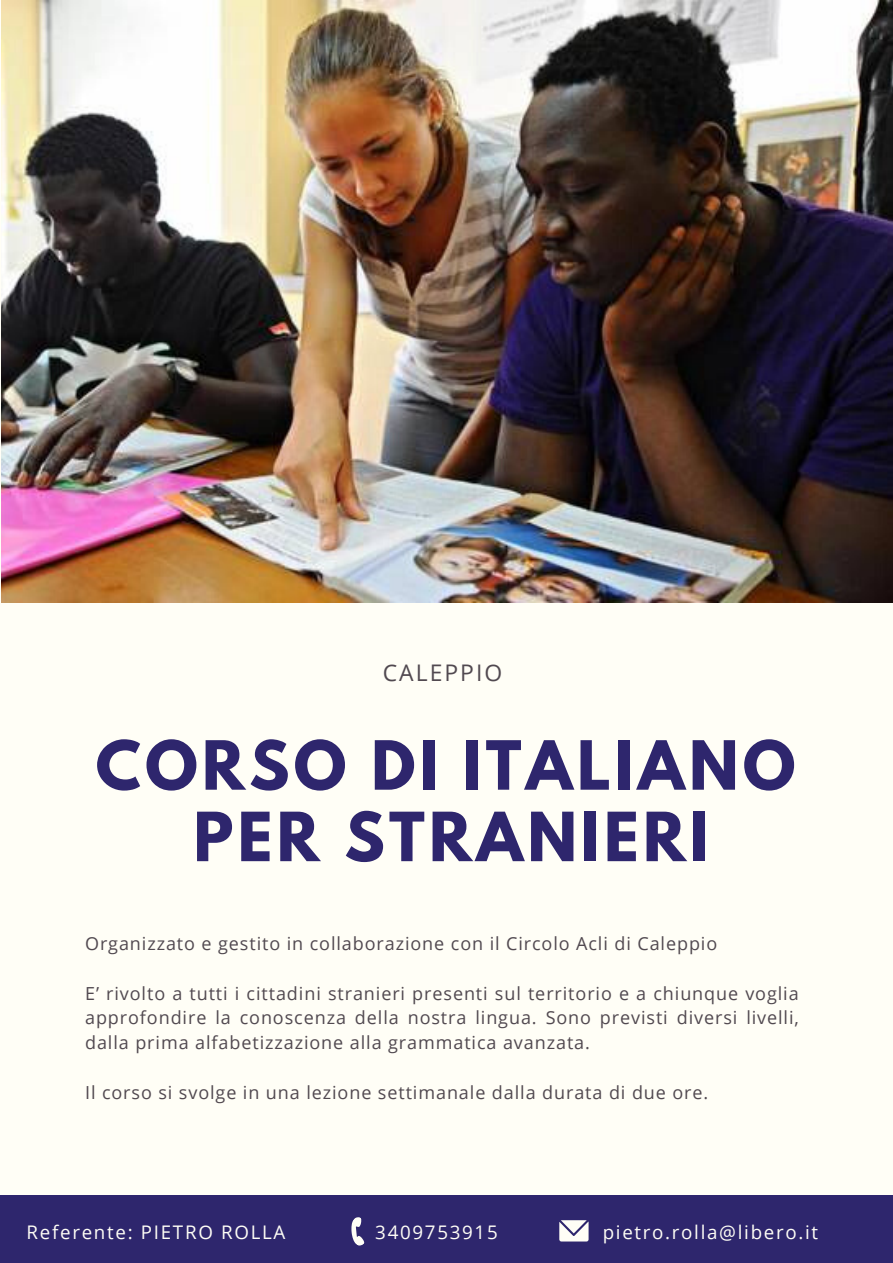
<style>
.page{position:relative;width:893px;height:1263px;background:#fffef6}
.page>*{position:absolute;margin:0;border:0;box-sizing:border-box;transform-origin:0 0}
.t1{font:700 60px/71.5px "League Spartan";letter-spacing:.07em;color:#2e266d;text-align:center}
.t2{font:22.88px "Open Sans";letter-spacing:.09em;color:#514950}
.t3{font:18.75px "Open Sans";letter-spacing:.09em;color:#fffef6}
.t4{font:18px/24.8px "Open Sans";letter-spacing:.05em;color:#514950;text-align:justify}
</style>
<div class="page">
<div style="left:0;top:1195px;width:893px;height:68px;background:#2e266d"></div>
<svg style="left:351px;top:1217px;width:14px;height:29px"></svg>
<svg style="left:559px;top:1220px;width:29px;height:21px"></svg>
<img style="left:2px;top:0;width:891px;height:602px">
<p class="t2" style="left:383px;top:656px;width:121px">CALEPPIO</p>
<h1 class="t1" style="left:96px;top:737px;width:701px">CORSO DI ITALIANO<br>PER STRANIERI</h1>
<p class="t4" style="left:85px;top:931px;width:633px">Organizzato e gestito in collaborazione con il Circolo Acli di Caleppio</p>
<p class="t4" style="left:85px;top:980px;width:715px">E’ rivolto a tutti i cittadini stranieri presenti sul territorio e a chiunque voglia approfondire la conoscenza della nostra lingua. Sono previsti diversi livelli, dalla prima alfabetizzazione alla grammatica avanzata.</p>
<p class="t4" style="left:85px;top:1079px;width:625px">Il corso si svolge in una lezione settimanale dalla durata di due ore.</p>
<p class="t3" style="left:27px;top:1219px;width:260px">Referente: PIETRO ROLLA</p>
<p class="t3" style="left:375px;top:1219px;width:124px">3409753915</p>
<p class="t3" style="left:603px;top:1219px;width:217px">pietro.rolla@libero.it</p>
</div>
